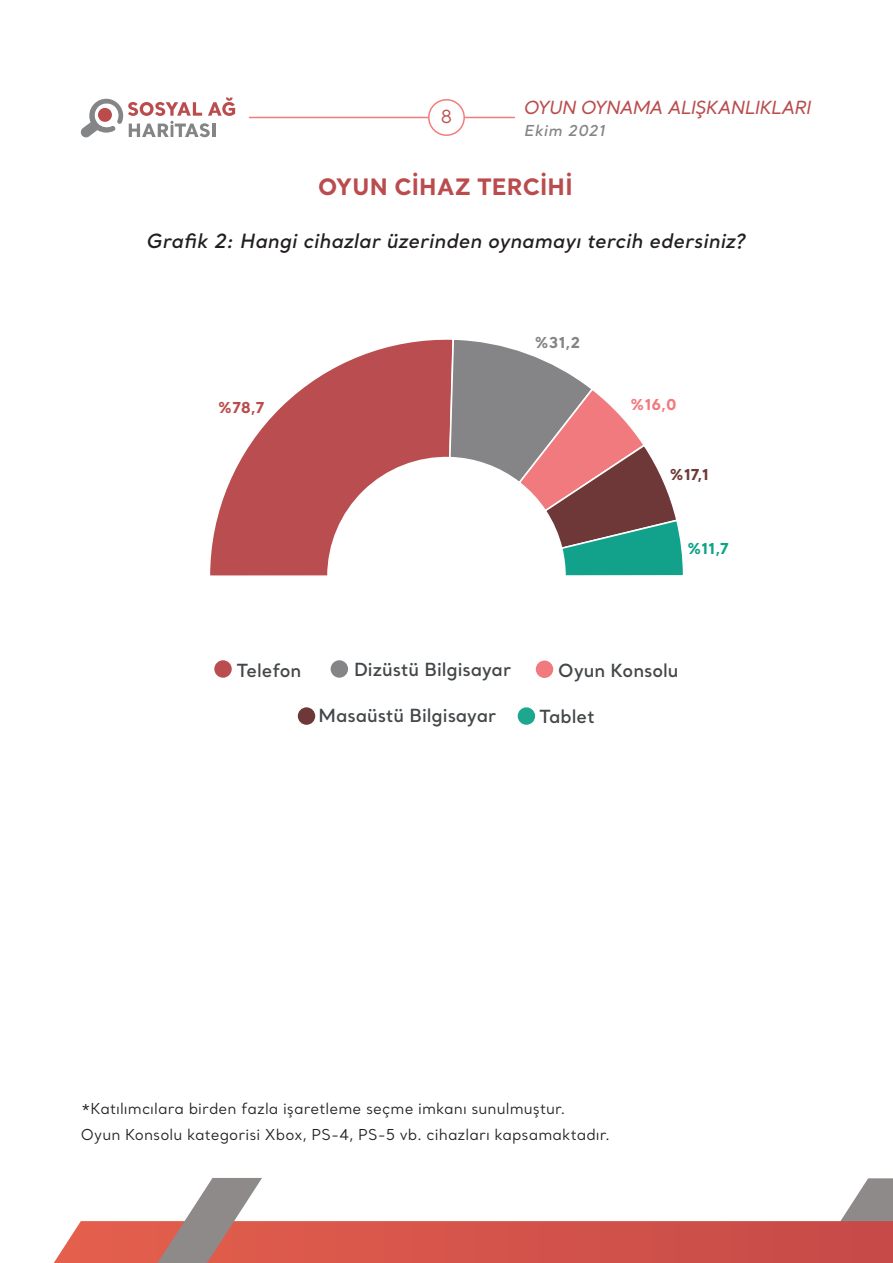
<style>
.page{position:relative;width:893px;height:1263px;background:#fff}
.page>*{position:absolute;margin:0;border:0;box-sizing:border-box;transform-origin:0 0}
.ANA_METIN{font:700 22.5px "Santral";letter-spacing:.01em;color:#ba4c4e}
.ANA_METIN-2{font:italic 600 19.5px "Santral";letter-spacing:.005em;color:#231f20}
.t1{font:600 18px "Santral";color:#434749}
.t2{font:italic 500 18px "Santral";letter-spacing:-.04em;color:#ba4c4e}
.t3{font:18px "Santral";color:#bc4c4e}
.ANA_METIN-3{font:15px "Santral";letter-spacing:.005em;color:#231f20}
.t4{font:italic 600 15px "Santral";letter-spacing:.04em;color:#848587}
.t5{font:700 15px "Santral";color:#ba4c4d}
.t6{font:700 15px "Santral";color:#848587}
.t7{font:700 15px "Santral";color:#f17a7c}
.t8{font:700 15px "Santral";color:#6e3838}
.t9{font:700 15px "Santral";color:#0fa18a}
</style>
<div class="page">
<svg style="left:54px;top:1178px;width:839px;height:85px"></svg>
<hr style="left:249px;top:117px;width:266px;height:1px;background:#f37d7d">
<div style="left:429px;top:100px;width:35px;height:35px;background:#fff;border-radius:50%"></div>
<div style="left:428px;top:99px;width:37px;height:37px;border:2px solid #f37d7d;border-radius:50%"></div>
<svg style="left:80px;top:98px;width:155px;height:40px"></svg>
<svg style="left:210px;top:339px;width:238px;height:237px"></svg>
<svg style="left:448px;top:339px;width:235px;height:237px"></svg>
<div style="left:214px;top:660px;width:18px;height:18px;background:#ba4d4f;border-radius:50%"></div>
<div style="left:331px;top:660px;width:17px;height:18px;background:#858587;border-radius:50%"></div>
<div style="left:536px;top:660px;width:17px;height:18px;background:#f07a7d;border-radius:50%"></div>
<div style="left:298px;top:707px;width:17px;height:18px;background:#6e3838;border-radius:50%"></div>
<div style="left:518px;top:707px;width:17px;height:18px;background:#1ea78f;border-radius:50%"></div>
<p class="t3" style="left:440px;top:105px;width:14px">8</p>
<p class="t2" style="left:523px;top:96px;width:289px">OYUN OYNAMA ALIŞKANLIKLARI</p>
<p class="t4" style="left:524px;top:121px;width:82px">Ekim 2021</p>
<p class="ANA_METIN" style="left:318px;top:171px;width:256px">OYUN CİHAZ TERCİHİ</p>
<p class="ANA_METIN-2" style="left:146px;top:228px;width:600px">Grafik 2: Hangi cihazlar üzerinden oynamayı tercih edersiniz?</p>
<p class="t5" style="left:218px;top:397px;width:48px">%78,7</p>
<p class="t6" style="left:534px;top:332px;width:47px">%31,2</p>
<p class="t7" style="left:630px;top:394px;width:48px">%16,0</p>
<p class="t8" style="left:670px;top:464px;width:41px">%17,1</p>
<p class="t9" style="left:687px;top:538px;width:43px">%11,7</p>
<p class="t1" style="left:237px;top:659px;width:66px">Telefon</p>
<p class="t1" style="left:354px;top:658px;width:159px">Dizüstü Bilgisayar</p>
<p class="t1" style="left:558px;top:658px;width:122px">Oyun Konsolu</p>
<p class="t1" style="left:319px;top:704px;width:179px">Masaüstü Bilgisayar</p>
<p class="t1" style="left:540px;top:705px;width:57px">Tablet</p>
<p class="ANA_METIN-3" style="left:81px;top:1098px;width:486px">*Katılımcılara birden fazla işaretleme seçme imkanı sunulmuştur.</p>
<p class="ANA_METIN-3" style="left:81px;top:1125px;width:531px">Oyun Konsolu kategorisi Xbox, PS-4, PS-5 vb. cihazları kapsamaktadır.</p>
</div>
